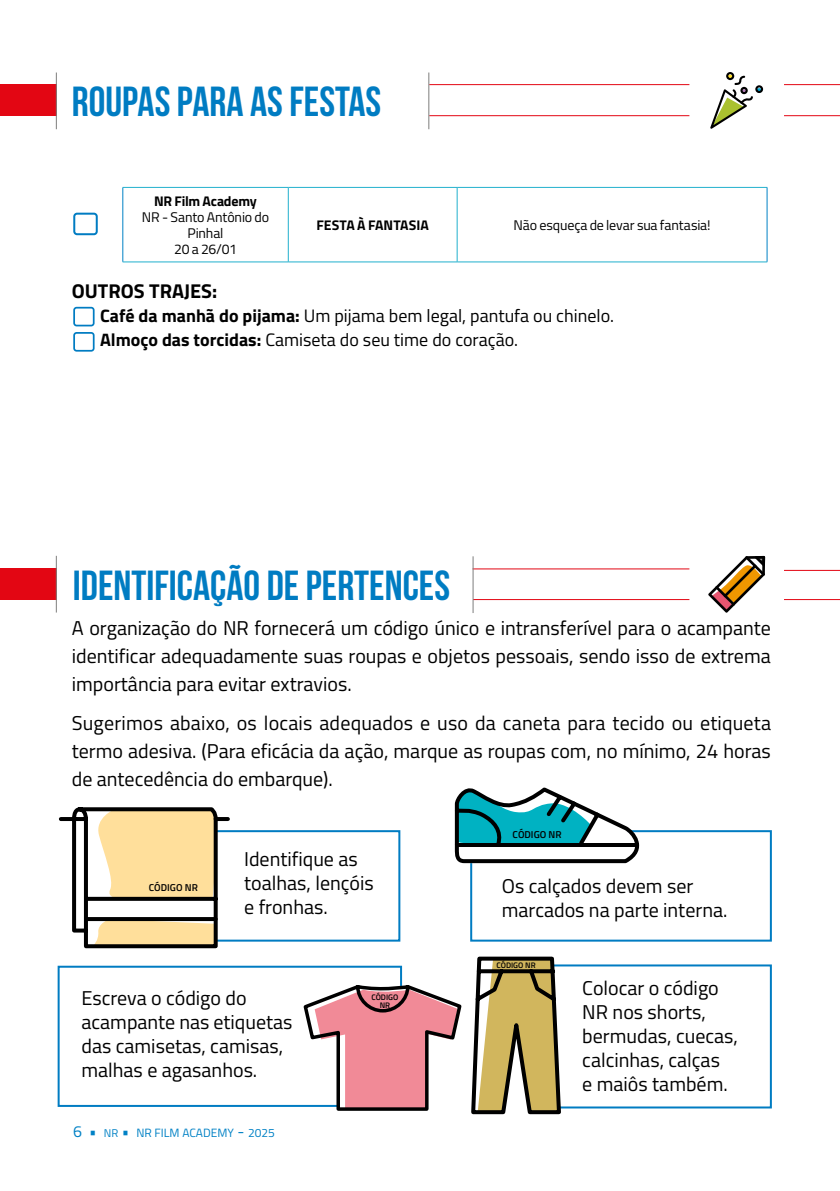
<style>
.page{position:relative;width:840px;height:1191px;background:#fff}
.page>*{position:absolute;margin:0;border:0;box-sizing:border-box;transform-origin:0 0}
.t1{font:700 42px "Bebas Neue";color:#007cc2}
.t2{font:20px/24px "Titillium";color:#000}
.t3{font:700 20px "Titillium";color:#000}
.t4{font:18px/24px "Titillium";color:#000}
.t5{font:14px/16px "Titillium";letter-spacing:-.01em;color:#000;text-align:center}
.t6{font:700 14px "Titillium";letter-spacing:-.01em;color:#000}
.t7{font:12px "Titillium";color:#0081c5}
.t8{font:600 10px "Titillium";color:#000}
.t9{font:600 8px/8px "Titillium";color:#000;text-align:center}
.s1{font-weight:700}
.s2{font-size:16px}
.s3{font-size:11.2px}
.s4{font-style:inherit}
</style>
<div class="page">
<svg style="left:57px;top:965px;width:346px;height:142px"></svg>
<hr style="left:429px;top:84px;width:260px;height:1px;background:#e30613">
<hr style="left:429px;top:115px;width:260px;height:1px;background:#e30613">
<hr style="left:428px;top:72px;width:1px;height:57px;background:#7e7e7d">
<hr style="left:472px;top:568px;width:217px;height:1px;background:#e30613">
<hr style="left:473px;top:599px;width:216px;height:1px;background:#e30613">
<hr style="left:472px;top:556px;width:1px;height:57px;background:#7e7e7d">
<svg style="left:58px;top:807px;width:343px;height:142px"></svg>
<svg style="left:301px;top:982px;width:161px;height:129px"></svg>
<svg style="left:454px;top:787px;width:318px;height:155px"></svg>
<svg style="left:471px;top:956px;width:301px;height:159px"></svg>
<hr style="left:783px;top:84px;width:56px;height:1px;background:#e30613">
<hr style="left:783px;top:115px;width:56px;height:1px;background:#e30613">
<svg style="left:710px;top:72px;width:52px;height:57px"></svg>
<hr style="left:783px;top:570px;width:56px;height:1px;background:#e30613">
<hr style="left:783px;top:599px;width:56px;height:1px;background:#e30613">
<svg style="left:708px;top:556px;width:56px;height:56px"></svg>
<div style="left:0;top:85px;width:56px;height:31px;background:#e30613"></div>
<hr style="left:56px;top:72px;width:1px;height:57px;background:#7e7e7d">
<div style="left:0;top:568px;width:56px;height:31px;background:#e30613"></div>
<hr style="left:56px;top:556px;width:1px;height:56px;background:#7e7e7d">
<hr style="left:122px;top:187px;width:166px;height:1px;background:#21b0cd">
<hr style="left:288px;top:187px;width:169px;height:1px;background:#21b0cd">
<hr style="left:288px;top:188px;width:1px;height:74px;background:#21b0cd">
<hr style="left:457px;top:187px;width:309px;height:1px;background:#21b0cd">
<hr style="left:456px;top:188px;width:1px;height:74px;background:#21b0cd">
<hr style="left:122px;top:261px;width:166px;height:1px;background:#21b0cd">
<hr style="left:288px;top:261px;width:169px;height:1px;background:#21b0cd">
<hr style="left:457px;top:261px;width:309px;height:1px;background:#21b0cd">
<hr style="left:122px;top:188px;width:1px;height:74px;background:#0081c5">
<hr style="left:766px;top:188px;width:1px;height:74px;background:#0081c5">
<div style="left:73px;top:213px;width:25px;height:22px;border:2px solid #007cc2;border-radius:3px"></div>
<div style="left:73px;top:307px;width:21px;height:19px;border:2px solid #007cc2;border-radius:2px"></div>
<div style="left:73px;top:332px;width:21px;height:20px;border:2px solid #007cc2;border-radius:2px"></div>
<h1 class="t1" style="left:72px;top:79px;width:311px">ROUPAS PARA AS FESTAS</h1>
<p class="t6" style="left:154px;top:190px;width:104px">NR Film Academy</p>
<p class="t5" style="left:142px;top:208px;width:129px">NR - Santo Antônio do<br>Pinhal<br>20 a 26/01</p>
<p class="t6" style="left:316px;top:214px;width:114px">FESTA À FANTASIA</p>
<p class="t5" style="left:513px;top:216px;width:198px">Não esqueça de levar sua fantasia!</p>
<p class="t3" style="left:72px;top:276px;width:147px">OUTROS TRAJES:</p>
<p class="t4" style="left:100px;top:303px;width:515px"><span class="s1">Café da manhã do pijama:</span> Um pijama bem legal, pantufa ou chinelo.<br><span class="s1">Almoço das torcidas:</span> Camiseta do seu time do coração.</p>
<h1 class="t1" style="left:73px;top:562px;width:378px">IDENTIFICAÇÃO DE PERTENCES</h1>
<p class="t2" style="left:72px;top:613px;width:700px;line-height:28px;text-align:justify">A organização do NR fornecerá um código único e intransferível para o acampante identificar adequadamente suas roupas e objetos pessoais, sendo isso de extrema importância para evitar extravios.</p>
<p class="t2" style="left:72px;top:708px;width:700px;line-height:28px;text-align:justify">Sugerimos abaixo, os locais adequados e uso da caneta para tecido ou etiqueta termo adesiva. (Para eficácia da ação, marque as roupas com, no mínimo, 24 horas de antecedência do embarque).</p>
<p class="t8" style="left:149px;top:880px;width:50px">CÓDIGO NR</p>
<p class="t2" style="left:244px;top:846px;width:131px">Identifique as toalhas, lençóis e fronhas.</p>
<p class="t2" style="left:81px;top:985px;width:212px">Escreva o código do acampante nas etiquetas das camisetas, camisas, malhas e agasanhos.</p>
<p class="t7" style="left:73px;top:1123px;width:203px"><span class="s2">6 •</span> <span class="s3">nr</span> <span class="s2">•</span> <span class="s4">NR</span> FILM ACADEMY <span class="s2">-</span> <span class="s4">2025</span></p>
<p class="t9" style="left:371px;top:992px;width:28px">CÓDIGO<br>NR</p>
<p class="t8" style="left:512px;top:826px;width:50px">CÓDIGO NR</p>
<p class="t2" style="left:501px;top:872px;width:227px">Os calçados devem ser marcados na parte interna.</p>
<p class="t9" style="left:496px;top:961px;width:41px">CÓDIGO NR</p>
<p class="t2" style="left:582px;top:974px;width:157px">Colocar o código<br>NR nos shorts, bermudas, cuecas, calcinhas, calças<br>e maiôs também.</p>
</div>
